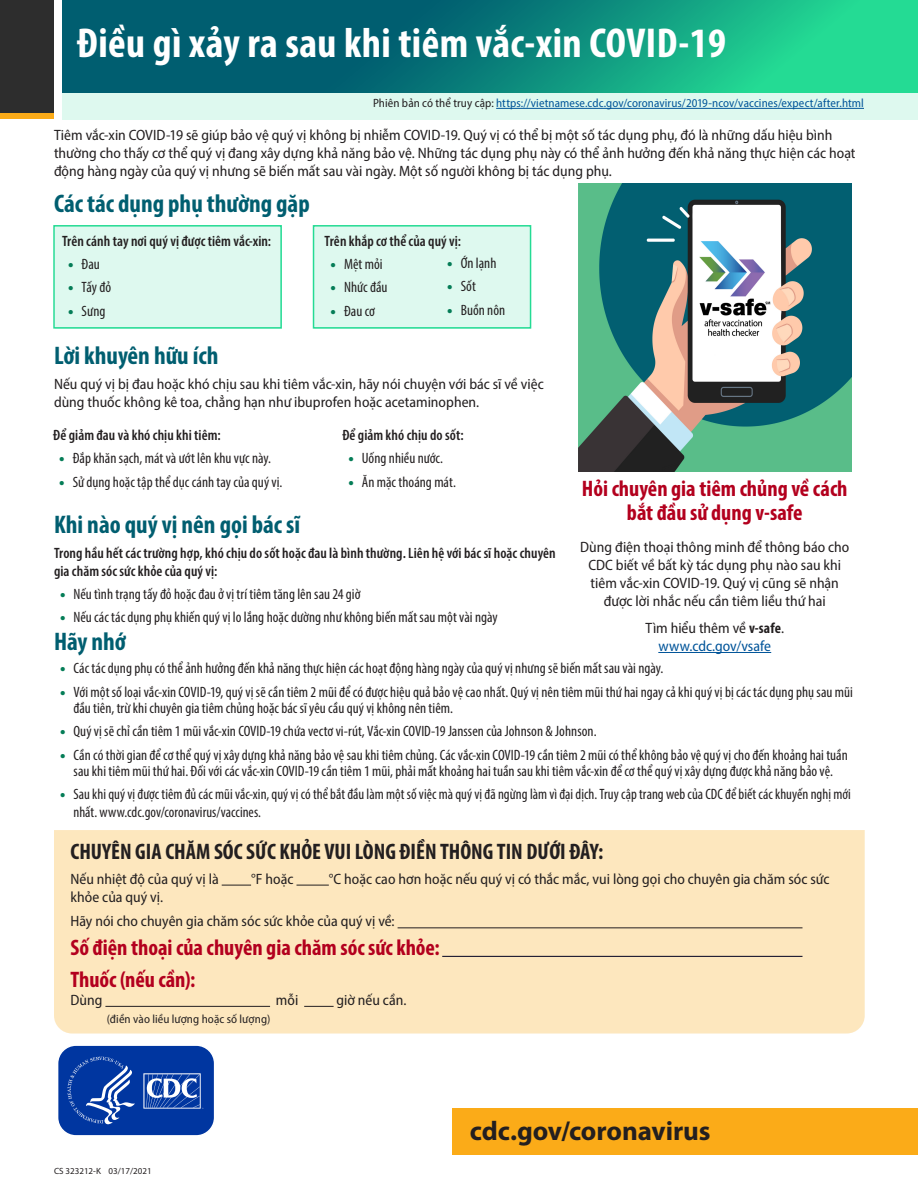
<style>
.page{position:relative;width:918px;height:1188px;background:#fff}
.page>*{position:absolute;margin:0;border:0;box-sizing:border-box;transform-origin:0 0}
.H1_BOLD_WHITE{font:700 condensed 42px "Myriad Pro";letter-spacing:.01em;color:#fff}
.cdc_gov_coronavirus{font:700 27px "Myriad Pro";letter-spacing:-.005em;color:#231f20}
.t1{font:700 condensed 25.5px "Myriad Pro";color:#005e70}
.p_myriad{font:700 condensed 22.5px/24px "Myriad Pro";color:#b3001e;text-align:center}
.t2{font:700 condensed 22.5px "Myriad Pro";color:#231f20}
.t3{font:condensed 15px/16.5px "Myriad Pro";letter-spacing:.005em;color:#231f20}
.p_myriad-2{font:semi-condensed 15px/18px "Myriad Pro";color:#231f20}
.p_myriad-3{font:600 condensed 15px/18px "Myriad Pro";letter-spacing:.005em;color:#231f20}
.p_myriad-4{font:semi-condensed 15px/18px "Myriad Pro";color:#005499;text-align:center}
.p_myriad-5{font:semi-condensed 12px "Myriad Pro";letter-spacing:.01em;color:#005499}
.p_myriad-6{font:semi-condensed 12px "Myriad Pro";letter-spacing:.01em;color:#231f20}
.t4{font:9px "Myriad Pro";color:#231f20}
.s1{color:#231f20}
.s2{font-weight:900;font-stretch:normal;color:#057d57}
.s3{font-weight:700;font-stretch:condensed;color:#231f20}
</style>
<div class="page">
<div style="left:314px;top:225px;width:217px;height:104px;background:#def9ef"></div>
<div style="left:313px;top:225px;width:218px;height:104px;border:2px solid #24db94"></div>
<div style="left:56px;top:225px;width:226px;height:104px;background:#def9ef"></div>
<svg style="left:62px;top:0;width:856px;height:93px;background:#0c8a7c"></svg>
<img style="left:579px;top:184px;width:272px;height:288px">
<svg style="left:58px;top:1045px;width:156px;height:91px;background:#2452ad"></svg>
<div style="left:453px;top:1108px;width:465px;height:47px;background:#fbab18"></div>
<div style="left:0;top:112px;width:54px;height:7px;background:#fbab18"></div>
<div style="left:62px;top:93px;width:856px;height:26px;background:#def9ef"></div>
<div style="left:0;top:0;width:54px;height:112px;background:#2d2d2d"></div>
<div style="left:53px;top:225px;width:229px;height:104px;border:2px solid #24db94"></div>
<hr style="left:496px;top:108px;width:368px;height:1px;background:#005499">
<hr style="left:658px;top:652px;width:113px;height:1px;background:#005499">
<div style="left:54px;top:830px;width:811px;height:204px;background:#fde7be"></div>
<svg style="left:222px;top:885px;width:29px;height:1px"></svg>
<hr style="left:297px;top:885px;width:32px;height:1px;background:#231f20">
<hr style="left:398px;top:927px;width:405px;height:1px;background:#231f20">
<hr style="left:442px;top:956px;width:361px;height:1px;background:#00001e">
<hr style="left:105px;top:1006px;width:165px;height:1px;background:#231f20">
<hr style="left:304px;top:1006px;width:30px;height:1px;background:#231f20">
<h1 class="H1_BOLD_WHITE" style="left:77px;top:16px;width:650px">Điều gì xảy ra sau khi tiêm vắc-xin COVID-19</h1>
<p class="p_myriad-5" style="left:373px;top:96px;width:492px"><span class="s1">Phiên bản có thể truy cập:</span> https://vietnamese.cdc.gov/coronavirus/2019-ncov/vaccines/expect/after.html</p>
<p class="p_myriad-2" style="left:54px;top:126px;width:803px">Tiêm vắc-xin COVID-19 sẽ giúp bảo vệ quý vị không bị nhiễm COVID-19. Quý vị có thể bị một số tác dụng phụ, đó là những dấu hiệu bình thường cho thấy cơ thể quý vị đang xây dựng khả năng bảo vệ. Những tác dụng phụ này có thể ảnh hưởng đến khả năng thực hiện các hoạt động hàng ngày của quý vị nhưng sẽ biến mất sau vài ngày. Một số người không bị tác dụng phụ.</p>
<h2 class="t1" style="left:54px;top:187px;width:257px">Các tác dụng phụ thường gặp</h2>
<p class="p_myriad-3" style="left:62px;top:232px;width:211px">Trên cánh tay nơi quý vị được tiêm vắc-xin:</p>
<p class="t3" style="left:68px;top:256px;width:33px"><span class="s2">•</span> Đau</p>
<p class="t3" style="left:68px;top:279px;width:45px"><span class="s2">•</span> Tấy đỏ</p>
<p class="t3" style="left:68px;top:302px;width:39px"><span class="s2">•</span> Sưng</p>
<p class="p_myriad-3" style="left:325px;top:232px;width:138px">Trên khắp cơ thể của quý vị:</p>
<p class="t3" style="left:331px;top:256px;width:54px"><span class="s2">•</span> Mệt mỏi</p>
<p class="t3" style="left:331px;top:279px;width:58px"><span class="s2">•</span> Nhức đầu</p>
<p class="t3" style="left:331px;top:302px;width:46px"><span class="s2">•</span> Đau cơ</p>
<p class="t3" style="left:447px;top:255px;width:51px"><span class="s2">•</span> Ớn lạnh</p>
<p class="t3" style="left:447px;top:278px;width:30px"><span class="s2">•</span> Sốt</p>
<p class="t3" style="left:447px;top:301px;width:60px"><span class="s2">•</span> Buồn nôn</p>
<h2 class="t1" style="left:54px;top:340px;width:166px">Lời khuyên hữu ích</h2>
<p class="p_myriad-2" style="left:54px;top:375px;width:491px">Nếu quý vị bị đau hoặc khó chịu sau khi tiêm vắc-xin, hãy nói chuyện với bác sĩ về việc dùng thuốc không kê toa, chẳng hạn như ibuprofen hoặc acetaminophen.</p>
<p class="p_myriad-3" style="left:53px;top:426px;width:169px">Để giảm đau và khó chịu khi tiêm:</p>
<p class="t3" style="left:59px;top:450px;width:213px"><span class="s2">•</span> Đắp khăn sạch, mát và ướt lên khu vực này.</p>
<p class="t3" style="left:59px;top:473px;width:225px"><span class="s2">•</span> Sử dụng hoặc tập thể dục cánh tay của quý vị.</p>
<p class="p_myriad-3" style="left:342px;top:426px;width:123px">Để giảm khó chịu do sốt:</p>
<p class="t3" style="left:348px;top:450px;width:96px"><span class="s2">•</span> Uống nhiều nước.</p>
<p class="t3" style="left:348px;top:473px;width:109px"><span class="s2">•</span> Ăn mặc thoáng mát.</p>
<h3 class="p_myriad" style="left:582px;top:477px;width:267px">Hỏi chuyên gia tiêm chủng về cách bắt đầu sử dụng v-safe</h3>
<p class="p_myriad-2" style="left:580px;top:538px;width:271px;text-align:center">Dùng điện thoại thông minh để thông báo cho CDC biết về bất kỳ tác dụng phụ nào sau khi tiêm vắc-xin COVID-19. Quý vị cũng sẽ nhận được lời nhắc nếu cần tiêm liều thứ hai</p>
<p class="p_myriad-4" style="left:645px;top:619px;width:140px"><span class="s1">Tìm hiểu thêm về</span> <span class="s3">v-safe</span><span class="s1">. </span>www.cdc.gov/vsafe</p>
<h2 class="t1" style="left:54px;top:508px;width:248px">Khi nào quý vị nên gọi bác sĩ</h2>
<p class="p_myriad-3" style="left:54px;top:543px;width:503px">Trong hầu hết các trường hợp, khó chịu do sốt hoặc đau là bình thường. Liên hệ với bác sĩ hoặc chuyên gia chăm sóc sức khỏe của quý vị:</p>
<p class="t3" style="left:60px;top:585px;width:302px"><span class="s2">•</span> Nếu tình trạng tấy đỏ hoặc đau ở vị trí tiêm tăng lên sau 24 giờ</p>
<p class="t3" style="left:60px;top:609px;width:439px"><span class="s2">•</span> Nếu các tác dụng phụ khiến quý vị lo lắng hoặc dường như không biến mất sau một vài ngày</p>
<h2 class="t1" style="left:54px;top:626px;width:73px">Hãy nhớ</h2>
<p class="t3" style="left:60px;top:660px;width:605px"><span class="s2">•</span> Các tác dụng phụ có thể ảnh hưởng đến khả năng thực hiện các hoạt động hàng ngày của quý vị nhưng sẽ biến mất sau vài ngày.</p>
<p class="t3" style="left:74px;top:683px;width:781px;text-indent:-14px"><span class="s2">•</span> Với một số loại vắc-xin COVID-19, quý vị sẽ cần tiêm 2 mũi để có được hiệu quả bảo vệ cao nhất. Quý vị nên tiêm mũi thứ hai ngay cả khi quý vị bị các tác dụng phụ sau mũi đầu tiên, trừ khi chuyên gia tiêm chủng hoặc bác sĩ yêu cầu quý vị không nên tiêm.</p>
<p class="t3" style="left:60px;top:723px;width:538px"><span class="s2">•</span> Quý vị sẽ chỉ cần tiêm 1 mũi vắc-xin COVID-19 chứa vectơ vi-rút, Vắc-xin COVID-19 Janssen của Johnson &amp; Johnson.</p>
<p class="t3" style="left:60px;top:746px;width:789px;text-align:center"><span class="s2">•</span> Cần có thời gian để cơ thể quý vị xây dựng khả năng bảo vệ sau khi tiêm chủng. Các vắc-xin COVID-19 cần tiêm 2 mũi có thể không bảo vệ quý vị cho đến khoảng hai tuần sau khi tiêm mũi thứ hai. Đối với các vắc-xin COVID-19 cần tiêm 1 mũi, phải mất khoảng hai tuần sau khi tiêm vắc-xin để cơ thể quý vị xây dựng được khả năng bảo vệ.</p>
<p class="t3" style="left:74px;top:785px;width:779px;line-height:18px;text-indent:-14px"><span class="s2">•</span> Sau khi quý vị được tiêm đủ các mũi vắc-xin, quý vị có thể bắt đầu làm một số việc mà quý vị đã ngừng làm vì đại dịch. Truy cập trang web của CDC để biết các khuyến nghị mới nhất. www.cdc.gov/coronavirus/vaccines.</p>
<h3 class="t2" style="left:70px;top:837px;width:534px">CHUYÊN GIA CHĂM SÓC SỨC KHỎE VUI LÒNG ĐIỀN THÔNG TIN DƯỚI ĐÂY:</h3>
<p class="p_myriad-2" style="left:70px;top:869px;width:150px">Nếu nhiệt độ của quý vị là</p>
<p class="p_myriad-2" style="left:251px;top:869px;width:44px">°F hoặc</p>
<p class="p_myriad-2" style="left:329px;top:869px;width:502px">°C hoặc cao hơn hoặc nếu quý vị có thắc mắc, vui lòng gọi cho chuyên gia chăm sóc sức</p>
<p class="p_myriad-2" style="left:70px;top:887px;width:94px">khỏe của quý vị.</p>
<p class="p_myriad-2" style="left:70px;top:912px;width:326px">Hãy nói cho chuyên gia chăm sóc sức khỏe của quý vị về:</p>
<p class="p_myriad" style="left:70px;top:935px;width:371px">Số điện thoại của chuyên gia chăm sóc sức khỏe:</p>
<p class="p_myriad" style="left:70px;top:967px;width:126px">Thuốc (nếu cần):</p>
<p class="p_myriad-2" style="left:70px;top:991px;width:33px">Dùng</p>
<p class="p_myriad-2" style="left:276px;top:991px;width:24px">mỗi</p>
<p class="p_myriad-2" style="left:337px;top:991px;width:71px">giờ nếu cần.</p>
<p class="p_myriad-6" style="left:107px;top:1012px;width:165px">(điền vào liều lượng hoặc số lượng)</p>
<p class="t4" style="left:54px;top:1166px;width:99px">CS 323212-K 03/17/2021</p>
<p class="cdc_gov_coronavirus" style="left:470px;top:1113px;width:242px">cdc.gov/coronavirus</p>
</div>
